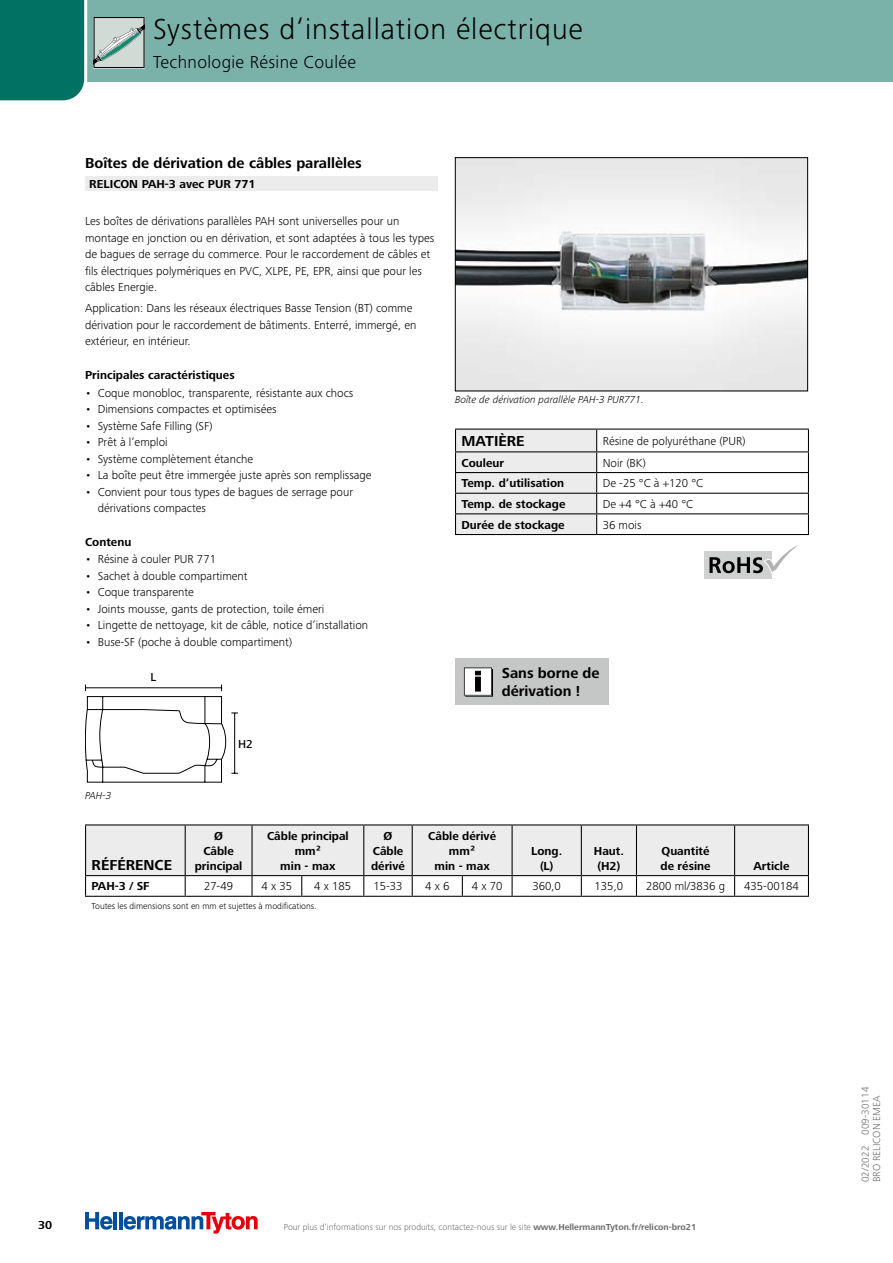
<style>
.page{position:relative;width:893px;height:1263px;background:#fff}
.page>*{position:absolute;margin:0;border:0;box-sizing:border-box;transform-origin:0 0}
.t1{font:300 30px "Frutiger Next LTW1 G";letter-spacing:.03em;color:#000}
.t2{font:300 18px "Frutiger Next LTW1 G";letter-spacing:.02em;color:#000}
.t3{font:700 15px/18px "Frutiger Next LTW1 G";color:#000}
.t4{font:300 12px/16.5px "Frutiger Next LTW1 G";color:#000}
.t5{font:700 12px/15px "Frutiger Next LTW1 G";color:#000;text-align:center}
.t6{font:500 12px "Frutiger Next LTW1 G";color:#000}
.t7{font:italic 300 10.5px "Frutiger Next LTW1 G";color:#000}
.t8{font:300 10.5px/11.2px "Frutiger Next LTW1 G";color:#6e6e6e}
.t9{font:300 9px "Frutiger Next LTW1 G";color:#6e6e6e}
.t10{font:300 9px "Frutiger Next LTW1 G";color:#000}
.s1{font-weight:700}
</style>
<div class="page">
<hr style="left:114px;top:1212px;width:3px;height:17px;background:#004e9e">
<hr style="left:119px;top:1212px;width:4px;height:17px;background:#004e9e">
<svg style="left:85px;top:1212px;width:28px;height:17px"></svg>
<svg style="left:124px;top:1212px;width:134px;height:21px"></svg>
<div style="left:85px;top:0;width:808px;height:82px;background:#7ab2aa"></div>
<svg style="left:0;top:0;width:145px;height:101px"></svg>
<img style="left:457px;top:159px;width:349px;height:230px">
<div style="left:455px;top:157px;width:353px;height:234px;border:1px solid #000"></div>
<hr style="left:85px;top:824px;width:100px;height:1px;background:#000">
<hr style="left:185px;top:824px;width:67px;height:1px;background:#000">
<hr style="left:252px;top:824px;width:50px;height:1px;background:#000">
<hr style="left:302px;top:824px;width:62px;height:1px;background:#000">
<hr style="left:364px;top:824px;width:48px;height:1px;background:#000">
<hr style="left:412px;top:824px;width:50px;height:1px;background:#000">
<hr style="left:462px;top:824px;width:50px;height:1px;background:#000">
<hr style="left:512px;top:824px;width:69px;height:1px;background:#000">
<hr style="left:581px;top:824px;width:55px;height:1px;background:#000">
<hr style="left:636px;top:824px;width:99px;height:1px;background:#000">
<hr style="left:735px;top:824px;width:74px;height:1px;background:#000">
<svg style="left:85px;top:825px;width:724px;height:71px"></svg>
<hr style="left:85px;top:896px;width:100px;height:1px;background:#000">
<hr style="left:185px;top:896px;width:67px;height:1px;background:#000">
<hr style="left:252px;top:896px;width:50px;height:1px;background:#000">
<hr style="left:302px;top:896px;width:62px;height:1px;background:#000">
<hr style="left:364px;top:896px;width:48px;height:1px;background:#000">
<hr style="left:412px;top:896px;width:50px;height:1px;background:#000">
<hr style="left:462px;top:896px;width:50px;height:1px;background:#000">
<hr style="left:512px;top:896px;width:69px;height:1px;background:#000">
<hr style="left:581px;top:896px;width:55px;height:1px;background:#000">
<hr style="left:636px;top:896px;width:99px;height:1px;background:#000">
<hr style="left:735px;top:896px;width:74px;height:1px;background:#000">
<svg style="left:455px;top:429px;width:354px;height:150px"></svg>
<div style="left:85px;top:177px;width:353px;height:14px;background:#ececec"></div>
<svg style="left:85px;top:684px;width:153px;height:98px"></svg>
<div style="left:455px;top:659px;width:153px;height:46px;background:#c5c6c6"></div>
<svg style="left:464px;top:667px;width:29px;height:30px"></svg>
<h1 class="t1" style="left:153px;top:11px;width:431px">Systèmes d‘installation électrique</h1>
<h2 class="t2" style="left:153px;top:51px;width:204px">Technologie Résine Coulée</h2>
<p class="t3" style="left:85px;top:155px;width:278px">Boîtes de dérivation de câbles parallèles</p>
<p class="t5" style="left:89px;top:177px;width:168px">RELICON PAH-3 avec PUR 771</p>
<p class="t4" style="left:85px;top:213px;width:351px">Les boîtes de dérivations parallèles PAH sont universelles pour un montage en jonction ou en dérivation, et sont adaptées à tous les types de bagues de serrage du commerce. Pour le raccordement de câbles et fils électriques polymériques en PVC, XLPE, PE, EPR, ainsi que pour les câbles Energie.</p>
<p class="t4" style="left:85px;top:300px;width:333px">Application: Dans les réseaux électriques Basse Tension (BT) comme dérivation pour le raccordement de bâtiments. Enterré, immergé, en extérieur, en intérieur.</p>
<p class="t5" style="left:85px;top:368px;width:151px">Principales caractéristiques</p>
<p class="t4" style="left:85px;top:384px;width:270px">• Coque monobloc, transparente, résistante aux chocs</p>
<p class="t4" style="left:85px;top:401px;width:193px">• Dimensions compactes et optimisées</p>
<p class="t4" style="left:85px;top:417px;width:129px">• Système Safe Filling (SF)</p>
<p class="t4" style="left:85px;top:434px;width:84px">• Prêt à l‘emploi</p>
<p class="t4" style="left:85px;top:450px;width:170px">• Système complètement étanche</p>
<p class="t4" style="left:85px;top:467px;width:288px">• La boîte peut être immergée juste après son remplissage</p>
<p class="t4" style="left:98px;top:483px;width:257px;text-indent:-13px">• Convient pour tous types de bagues de serrage pour dérivations compactes</p>
<p class="t5" style="left:85px;top:535px;width:48px">Contenu</p>
<p class="t4" style="left:85px;top:551px;width:133px">• Résine à couler PUR 771</p>
<p class="t4" style="left:85px;top:568px;width:164px">• Sachet à double compartiment</p>
<p class="t4" style="left:85px;top:584px;width:110px">• Coque transparente</p>
<p class="t4" style="left:85px;top:601px;width:241px">• Joints mousse, gants de protection, toile émeri</p>
<p class="t4" style="left:85px;top:617px;width:285px">• Lingette de nettoyage, kit de câble, notice d‘installation</p>
<p class="t4" style="left:85px;top:634px;width:209px">• Buse-SF (poche à double compartiment)</p>
<p class="t6" style="left:151px;top:670px;width:7px">L</p>
<p class="t7" style="left:455px;top:394px;width:190px">Boîte de dérivation parallèle PAH-3 PUR771.</p>
<p class="t3" style="left:461px;top:432px;width:65px">MATIÈRE</p>
<p class="t4" style="left:603px;top:433px;width:144px">Résine de polyuréthane (PUR)</p>
<p class="t5" style="left:461px;top:455px;width:44px">Couleur</p>
<p class="t4" style="left:603px;top:454px;width:45px">Noir (BK)</p>
<p class="t5" style="left:461px;top:476px;width:104px">Temp. d‘utilisation</p>
<p class="t4" style="left:603px;top:475px;width:102px">De -25 °C à +120 °C</p>
<p class="t5" style="left:461px;top:497px;width:105px">Temp. de stockage</p>
<p class="t4" style="left:603px;top:496px;width:92px">De +4 °C à +40 °C</p>
<p class="t5" style="left:461px;top:517px;width:105px">Durée de stockage</p>
<p class="t4" style="left:603px;top:516px;width:40px">36 mois</p>
<p class="t3" style="left:502px;top:665px;width:99px">Sans borne de dérivation !</p>
<p class="t7" style="left:85px;top:789px;width:28px">PAH-3</p>
<p class="t3" style="left:92px;top:856px;width:82px">RÉFÉRENCE</p>
<p class="t6" style="left:238px;top:737px;width:16px">H2</p>
<p class="t5" style="left:195px;top:828px;width:49px">Ø<br>Câble principal</p>
<p class="t5" style="left:267px;top:828px;width:83px">Câble principal mm²<br>min - max</p>
<p class="t5" style="left:371px;top:828px;width:35px">Ø<br>Câble dérivé</p>
<p class="t5" style="left:428px;top:828px;width:69px">Câble dérivé mm²<br>min - max</p>
<p class="t5" style="left:531px;top:843px;width:32px">Long. (L)</p>
<p class="t5" style="left:594px;top:843px;width:32px">Haut. (H2)</p>
<p class="t5" style="left:660px;top:843px;width:52px;text-align:left">Quantité de résine</p>
<p class="t5" style="left:753px;top:858px;width:38px">Article</p>
<p class="t5" style="left:92px;top:879px;width:60px">PAH-3 / SF</p>
<p class="t4" style="left:204px;top:878px;width:30px">27-49</p>
<p class="t4" style="left:262px;top:878px;width:32px">4 x 35</p>
<p class="t4" style="left:314px;top:878px;width:38px">4 x 185</p>
<p class="t4" style="left:373px;top:878px;width:31px">15-33</p>
<p class="t4" style="left:425px;top:878px;width:26px">4 x 6</p>
<p class="t4" style="left:472px;top:878px;width:32px">4 x 70</p>
<p class="t4" style="left:532px;top:878px;width:30px">360,0</p>
<p class="t4" style="left:595px;top:878px;width:30px">135,0</p>
<p class="t4" style="left:646px;top:878px;width:80px">2800 ml/3836 g</p>
<p class="t4" style="left:744px;top:878px;width:56px">435-00184</p>
<p class="t10" style="left:92px;top:901px;width:226px">Toutes les dimensions sont en mm et sujettes à modifications.</p>
<p class="t5" style="left:38px;top:1218px;width:16px">30</p>
<p class="t9" style="left:284px;top:1221px;width:414px">Pour plus d‘informations sur nos produits, contactez-nous sur le site <span class="s1">www.HellermannTyton.fr/relicon-bro21</span></p>
<p class="t8" style="left:860px;top:1182px;width:97px;rotate:-90deg">02/2022 009-30114<br>BRO RELICON EMEA</p>
</div>
